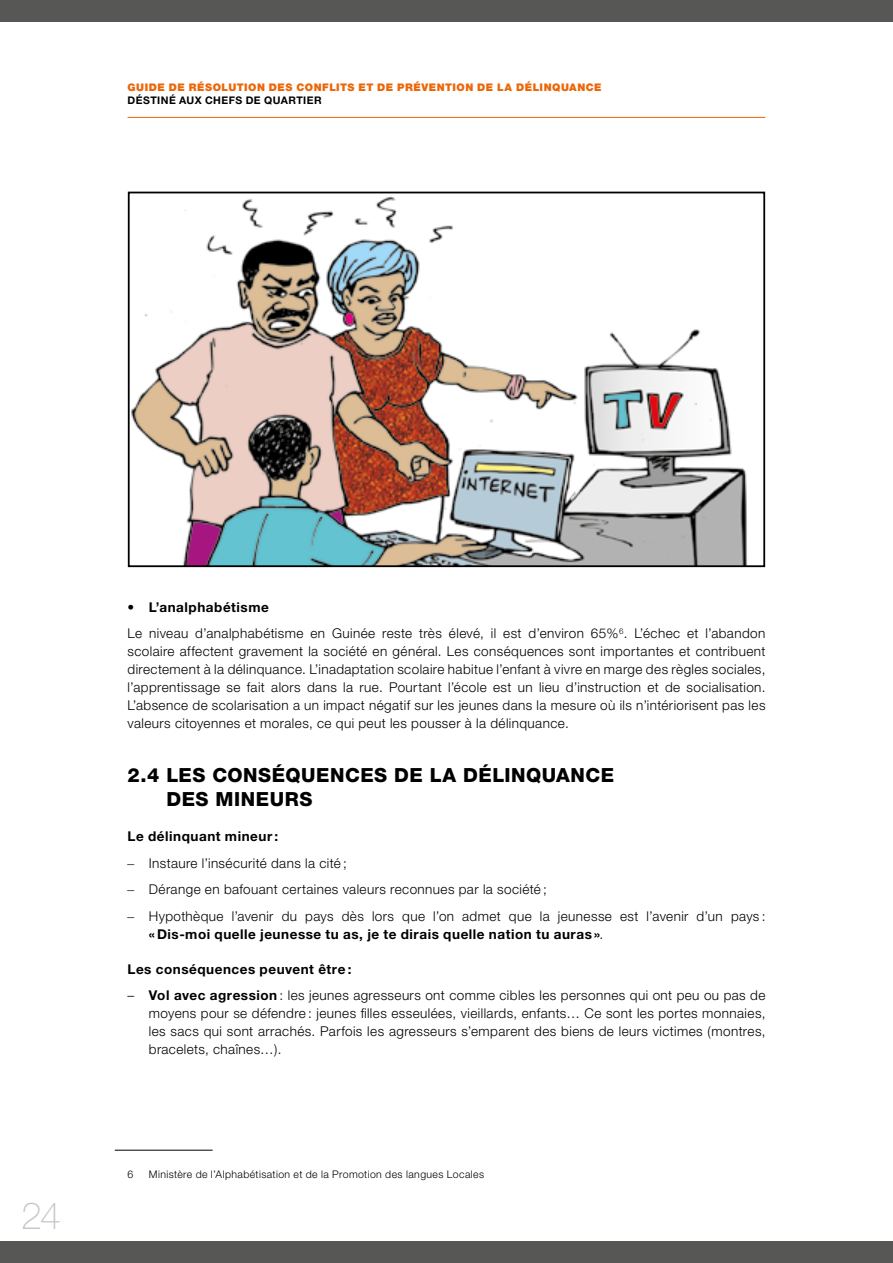
<style>
.page{position:relative;width:893px;height:1263px;background:#fff}
.page>*{position:absolute;margin:0;border:0;box-sizing:border-box;transform-origin:0 0}
.t1{font:100 37.5px "Helvetica Neue";color:#c6c6c6}
.t2{font:800 19.5px/24px "Helvetica Neue";letter-spacing:.025em;color:#000}
.t3{font:300 13.5px/18px "Helvetica Neue";letter-spacing:.03em;color:#000}
.t4{font:700 13.5px "Helvetica Neue";letter-spacing:.04em;color:#000}
.t5{font:300 10.5px "Helvetica Neue";letter-spacing:.04em;color:#000}
.t6{font:900 10.5px "Helvetica Neue";letter-spacing:.05em;color:#ec6608}
.t7{font:700 10.5px "Helvetica Neue";letter-spacing:.045em;color:#000}
.s1{font-weight:700}
.s2{font-family:"Times New Roman";font-weight:400}
</style>
<div class="page">
<hr style="left:128px;top:117px;width:637px;height:1px;background:#ec6608">
<div style="left:0;top:0;width:893px;height:21px;background:#575756"></div>
<div style="left:0;top:1242px;width:893px;height:21px;background:#575756"></div>
<hr style="left:115px;top:1150px;width:98px;height:1px;background:#000">
<img style="left:131px;top:196px;width:616px;height:368px">
<div style="left:128px;top:192px;width:637px;height:375px;border:2px solid #000"></div>
<p class="t6" style="left:128px;top:81px;width:476px">GUIDE DE RÉSOLUTION DES CONFLITS ET DE PRÉVENTION DE LA DÉLINQUANCE</p>
<p class="t7" style="left:128px;top:94px;width:196px">DÉSTINÉ AUX CHEFS DE QUARTIER</p>
<h1 class="t1" style="left:21px;top:1194px;width:41px">24</h1>
<p class="t3" style="left:128px;top:593px;width:639px;line-height:26.5px"><span class="s1">• L’analphabétisme<br></span>Le niveau d’analphabétisme en Guinée reste très élevé, il est d’environ 65%<sup>6</sup>. L’échec et l’abandon</p>
<p class="t3" style="left:128px;top:642px;width:639px;text-align:justify">scolaire affectent gravement la société en général. Les conséquences sont importantes et contribuent directement à la délinquance. L’inadaptation scolaire habitue l’enfant à vivre en marge des règles sociales, l’apprentissage se fait alors dans la rue. Pourtant l’école est un lieu d’instruction et de socialisation.<br>L’absence de scolarisation a un impact négatif sur les jeunes dans la mesure où ils n’intériorisent pas les valeurs citoyennes et morales, ce qui peut les pousser à la délinquance.</p>
<h2 class="t2" style="left:166px;top:763px;width:449px;text-indent:-39px">2.4 LES CONSÉQUENCES DE LA DÉLINQUANCE<br>DES MINEURS</h2>
<p class="t4" style="left:128px;top:828px;width:152px">Le délinquant mineur:</p>
<p class="t3" style="left:128px;top:853px;width:221px"><span class="s2">–</span> Instaure l’insécurité dans la cité ;</p>
<p class="t3" style="left:128px;top:880px;width:421px"><span class="s2">–</span> Dérange en bafouant certaines valeurs reconnues par la société ;</p>
<p class="t3" style="left:149px;top:906px;width:618px;text-indent:-21px"><span class="s2">–</span> Hypothèque l’avenir du pays dès lors que l’on admet que la jeunesse est l’avenir d’un pays : <span class="s1">« Dis-moi quelle jeunesse tu as, je te dirais quelle nation tu auras »</span>.</p>
<p class="t4" style="left:128px;top:960px;width:225px">Les conséquences peuvent être :</p>
<p class="t3" style="left:149px;top:986px;width:618px;text-align:justify;text-indent:-21px">– <span class="s1">Vol avec agression</span> : les jeunes agresseurs ont comme cibles les personnes qui ont peu ou pas de moyens pour se défendre : jeunes filles esseulées, vieillards, enfants… Ce sont les portes monnaies, les sacs qui sont arrachés. Parfois les agresseurs s’emparent des biens de leurs victimes (montres, bracelets, chaînes…).</p>
<p class="t5" style="left:128px;top:1168px;width:7px">6</p>
<p class="t5" style="left:149px;top:1168px;width:337px">Ministère de l’Alphabétisation et de la Promotion des langues Locales</p>
</div>
